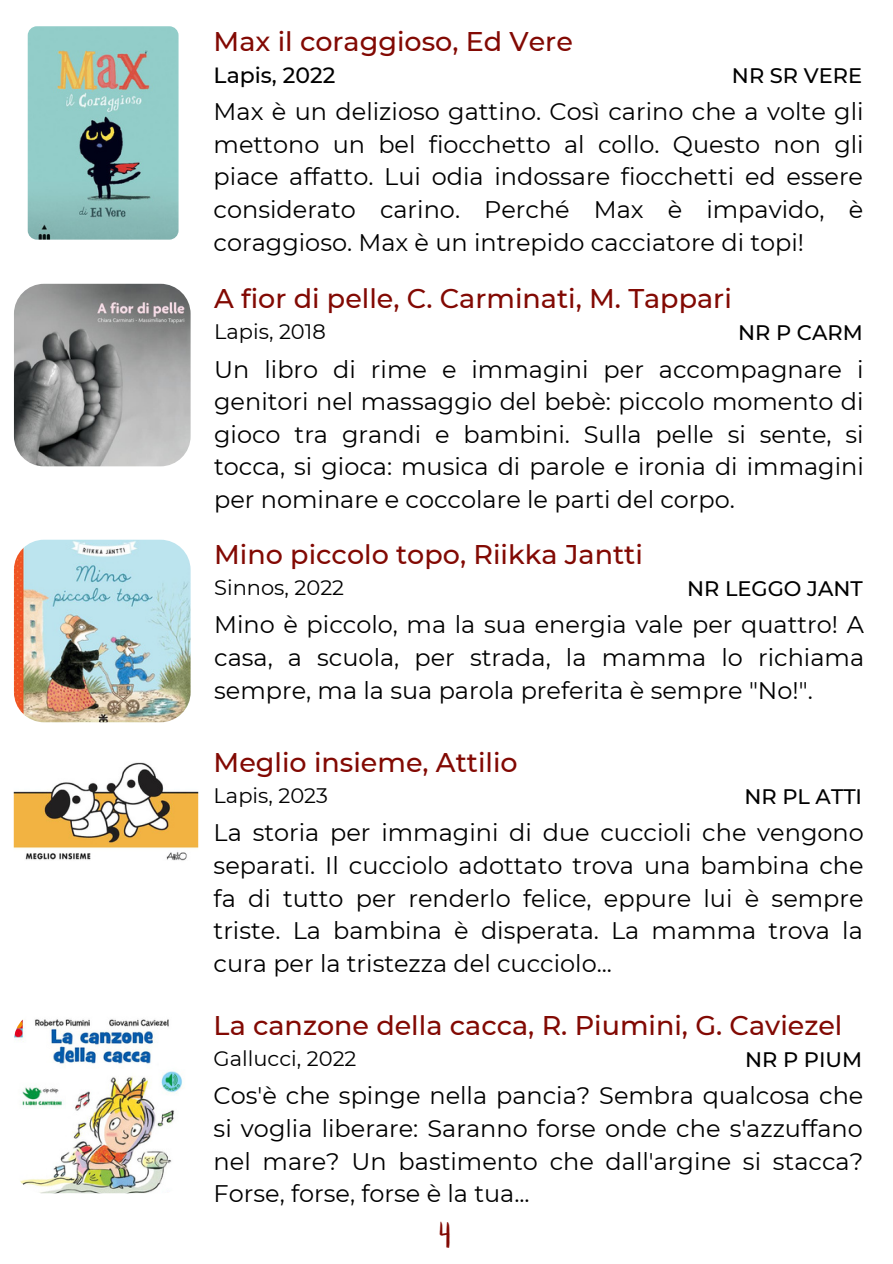
<style>
.page{position:relative;width:893px;height:1264px;background:#fff}
.page>*{position:absolute;margin:0;border:0;box-sizing:border-box;transform-origin:0 0}
.t1{font:37.5px "Leafy Extended";color:#820903}
.t2{font:500 27px "Montserrat";color:#820903}
.t3{font:24px/32.5px "Montserrat";color:#000;text-align:justify}
.t4{font:500 22.05px "Montserrat";color:#000}
.t5{font:21px "Montserrat";color:#000}
.t6{font:500 21px "Montserrat";color:#000}
</style>
<div class="page">
<img style="left:14px;top:1010px;width:176px;height:183px;border-radius:30px">
<img style="left:28px;top:26px;width:150px;height:214px;border-radius:9px">
<img style="left:14px;top:758px;width:184px;height:104px;border-radius:9px">
<img style="left:14px;top:284px;width:176px;height:182px;border-radius:30px">
<img style="left:14px;top:539px;width:176px;height:183px;border-radius:30px">
<p class="t2" style="left:213px;top:24px;width:361px">Max il coraggioso, Ed Vere</p>
<p class="t4" style="left:213px;top:62px;width:123px">Lapis, 2022</p>
<p class="t3" style="left:213px;top:95px;width:651px">Max è un delizioso gattino. Così carino che a volte gli mettono un bel fiocchetto al collo. Questo non gli piace affatto. Lui odia indossare fiocchetti ed essere considerato carino. Perché Max è impavido, è coraggioso. Max è un intrepido cacciatore di topi!</p>
<p class="t6" style="left:732px;top:63px;width:132px">NR SR VERE</p>
<p class="t2" style="left:214px;top:282px;width:519px">A fior di pelle, C. Carminati, M. Tappari</p>
<p class="t5" style="left:214px;top:319px;width:113px">Lapis, 2018</p>
<p class="t3" style="left:214px;top:352px;width:651px">Un libro di rime e immagini per accompagnare i genitori nel massaggio del bebè: piccolo momento di gioco tra grandi e bambini. Sulla pelle si sente, si tocca, si gioca: musica di parole e ironia di immagini per nominare e coccolare le parti del corpo.</p>
<p class="t6" style="left:738px;top:320px;width:126px">NR P CARM</p>
<p class="t2" style="left:214px;top:537px;width:430px">Mino piccolo topo, Riikka Jantti</p>
<p class="t5" style="left:214px;top:575px;width:131px">Sinnos, 2022</p>
<p class="t3" style="left:214px;top:608px;width:651px">Mino è piccolo, ma la sua energia vale per quattro! A casa, a scuola, per strada, la mamma lo richiama sempre, ma la sua parola preferita è sempre "No!".</p>
<p class="t6" style="left:687px;top:576px;width:177px">NR LEGGO JANT</p>
<p class="t2" style="left:213px;top:745px;width:305px">Meglio insieme, Attilio</p>
<p class="t5" style="left:213px;top:782px;width:116px">Lapis, 2023</p>
<p class="t3" style="left:213px;top:816px;width:651px">La storia per immagini di due cuccioli che vengono separati. Il cucciolo adottato trova una bambina che fa di tutto per renderlo felice, eppure lui è sempre triste. La bambina è disperata. La mamma trova la cura per la tristezza del cucciolo...</p>
<p class="t6" style="left:744px;top:783px;width:119px">NR PL ATTI</p>
<p class="t2" style="left:213px;top:1008px;width:630px">La canzone della cacca, R. Piumini, G. Caviezel</p>
<p class="t5" style="left:213px;top:1045px;width:144px">Gallucci, 2022</p>
<p class="t3" style="left:213px;top:1079px;width:651px">Cos'è che spinge nella pancia? Sembra qualcosa che si voglia liberare: Saranno forse onde che s'azzuffano nel mare? Un bastimento che dall'argine si stacca?<br>Forse, forse, forse è la tua...</p>
<p class="t6" style="left:745px;top:1046px;width:118px">NR P PIUM</p>
<p class="t1" style="left:439px;top:1219px;width:13px">4</p>
</div>
